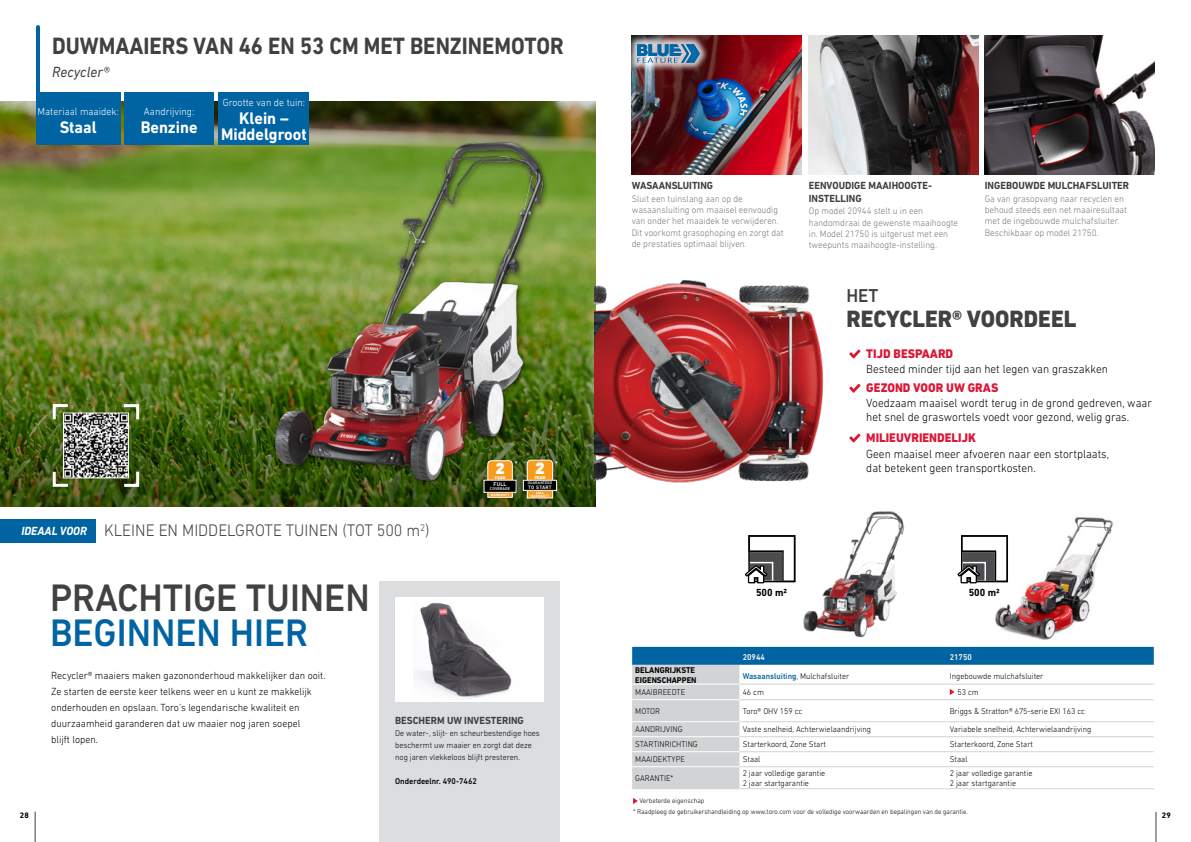
<style>
.page{position:relative;width:1191px;height:842px;background:#fff}
.page>*{position:absolute;margin:0;border:0;box-sizing:border-box;transform-origin:0 0}
.t1{font:500 39px "DIN Next LT Pro";color:#414042;scale:.95 1}
.t2{font:500 39px "DIN Next LT Pro";color:#0063a2;scale:.95 1}
.t3{font:700 24px "DIN Next LT Pro";color:#414042;scale:.91 1}
.t4{font:800 24px "DIN Next LT Pro";color:#414042;scale:.95 1}
.t5{font:500 19px "DIN Next LT Pro";color:#414042;scale:.95 1}
.t6{font:300 17px "DIN Next LT Pro";color:#414042;scale:.95 1}
.t7{font:700 17px/16px "DIN Next LT Pro";color:#fff;text-align:center;scale:.95 1}
.t8{font:900 16.9px "DIN Next LT Pro";color:#fff}
.t9{font:900 16.3px "DIN Next LT Pro";color:#fff}
.t10{font:italic 15px "DIN Next LT Pro";color:#414042;scale:.95 1}
.t11{font:800 12.7px "DIN Next LT Pro";color:#db1736;scale:.95 1}
.t12{font:300 12px/14px "DIN Next LT Pro";color:#000;scale:.95 1}
.t13{font:italic 700 12px "DIN Next LT Pro";color:#fff;scale:.95 1}
.t14{font:300 10.5px/16px "DIN Next LT Pro";color:#000;scale:.95 1}
.t15{font:700 10.5px/12.6px "DIN Next LT Pro";color:#404042;scale:.95 1}
.t16{font:300 10.5px "DIN Next LT Pro";color:#fff;scale:.95 1}
.t17{font:700 10.5px "DIN Next LT Pro";color:#000;scale:.95 1}
.t18{font:300 10.4px "DIN Next LT Pro";color:#fff;scale:.95 1}
.t19{font:300 9.5px/11.4px "DIN Next LT Pro";color:#77787b;scale:.95 1}
.t20{font:300 8.5px/10px "DIN Next LT Pro";color:#000;scale:.95 1}
.t21{font:700 8.5px/10px "DIN Next LT Pro";color:#000;scale:.95 1}
.t22{font:500 8.5px "DIN Next LT Pro";color:#000;scale:.95 1}
.t23{font:500 8.5px "DIN Next LT Pro";color:#fff;scale:.95 1}
.t24{font:700 8px "DIN Next LT Pro";color:#000}
.t25{font:300 7px/11px "DIN Next LT Pro";color:#000;scale:.95 1}
.t26{font:500 5.6px "DIN Next LT Pro";color:#fff}
.t27{font:500 5px "DIN Next LT Pro";letter-spacing:.055em;color:#fff}
.t28{font:900 4.2px "DIN Next LT Pro";color:#fff}
.t29{font:500 4.1px "DIN Next LT Pro";letter-spacing:.03em;color:#fff}
.t30{font:900 4.1px "DIN Next LT Pro";color:#fff}
.t31{font:500 3.8px "DIN Next LT Pro";letter-spacing:.02em;color:#fff}
.t32{font:700 3.5px "DIN Next LT Pro";letter-spacing:.04em;color:#fff}
.t33{font:700 3.3px "DIN Next LT Pro";letter-spacing:.04em;color:#fff}
.t34{font:800 3.1px "DIN Next LT Pro";color:#fff}
.s1{font-weight:500;color:#0564a3}
</style>
<div class="page">
<img style="left:981px;top:517px;width:144px;height:130px">
<img style="left:0;top:102px;width:595px;height:405px">
<svg style="left:632px;top:647px;width:521px;height:142px"></svg>
<svg style="left:633px;top:798px;width:5px;height:6px"></svg>
<img style="left:801px;top:511px;width:105px;height:136px">
<img style="left:268px;top:112px;width:284px;height:395px">
<hr style="left:36px;top:27px;width:4px;height:74px;background:#0063a2">
<div style="left:36px;top:92px;width:84px;height:52px;background:#0063a2"></div>
<div style="left:219px;top:92px;width:90px;height:52px;background:#0063a2"></div>
<div style="left:124px;top:92px;width:90px;height:52px;background:#0063a2"></div>
<svg style="left:51px;top:403px;width:20px;height:19px"></svg>
<svg style="left:121px;top:403px;width:20px;height:19px"></svg>
<svg style="left:121px;top:469px;width:20px;height:19px"></svg>
<svg style="left:51px;top:469px;width:20px;height:19px"></svg>
<img style="left:65px;top:414px;width:62px;height:62px">
<div style="left:63px;top:412px;width:66px;height:66px;border:1px solid #fff"></div>
<div style="left:0;top:519px;width:96px;height:23px;background:#0063a2"></div>
<img style="left:631px;top:36px;width:170px;height:139px">
<img style="left:808px;top:36px;width:170px;height:139px">
<img style="left:984px;top:36px;width:171px;height:139px">
<svg style="left:849px;top:349px;width:11px;height:9px"></svg>
<svg style="left:849px;top:384px;width:11px;height:9px"></svg>
<svg style="left:849px;top:434px;width:11px;height:9px"></svg>
<div style="left:581px;top:267px;width:255px;height:228px;background:#fff;opacity:.36"></div>
<img style="left:594px;top:268px;width:242px;height:229px">
<div style="left:379px;top:582px;width:180px;height:260px;background:#dcddde"></div>
<div style="left:627px;top:34px;width:82px;height:38px;background:#fff;opacity:.77"></div>
<svg style="left:637px;top:44px;width:49px;height:19px"></svg>
<img style="left:686px;top:44px;width:13px;height:19px">
<div style="left:748px;top:535px;width:47px;height:47px;border:1px solid #000"></div>
<svg style="left:744px;top:550px;width:40px;height:34px"></svg>
<div style="left:961px;top:535px;width:47px;height:47px;border:1px solid #000"></div>
<svg style="left:957px;top:550px;width:40px;height:34px"></svg>
<div style="left:394px;top:597px;width:150px;height:106px;background:#fff;opacity:.6"></div>
<svg style="left:526px;top:459px;width:27px;height:40px"></svg>
<div style="left:523px;top:480px;width:33px;height:10px;background:#000"></div>
<div style="left:523px;top:480px;width:34px;height:11px;border:1px solid #fff"></div>
<svg style="left:487px;top:460px;width:26px;height:38px"></svg>
<div style="left:484px;top:480px;width:32px;height:12px;background:#000"></div>
<hr style="left:1155px;top:812px;width:1px;height:30px;background:#414042">
<hr style="left:35px;top:812px;width:1px;height:30px;background:#414042">
<h2 class="t3" style="left:52px;top:32px;width:564px">DUWMAAIERS VAN 46 EN 53 CM MET BENZINEMOTOR</h2>
<h3 class="t10" style="left:52px;top:63px;width:62px">Recycler®</h3>
<p class="t16" style="left:38px;top:105px;width:87px">Materiaal maaidek:</p>
<h3 class="t7" style="left:60px;top:119px;width:40px">Staal</h3>
<p class="t16" style="left:223px;top:96px;width:88px">Grootte van de tuin:</p>
<h3 class="t7" style="left:221px;top:110px;width:92px">Klein –<br>Middelgroot</h3>
<p class="t16" style="left:144px;top:105px;width:55px">Aandrijving:</p>
<h3 class="t7" style="left:141px;top:119px;width:61px">Benzine</h3>
<h3 class="t13" style="left:21px;top:524px;width:71px">IDEAAL VOOR</h3>
<h3 class="t6" style="left:104px;top:521px;width:344px">KLEINE EN MIDDELGROTE TUINEN (TOT 500 m<sup>2</sup>)</h3>
<p class="t18" style="left:514px;top:459px;width:5px">*</p>
<p class="t18" style="left:555px;top:459px;width:5px">*</p>
<h3 class="t8" style="left:535px;top:458px;width:11px">2</h3>
<p class="t34" style="left:536px;top:491px;width:9px">FULL</p>
<p class="t32" style="left:530px;top:493px;width:20px">WARRANTY</p>
<h3 class="t9" style="left:495px;top:459px;width:11px">2</h3>
<p class="t33" style="left:491px;top:493px;width:20px">WARRANTY</p>
<p class="t28" style="left:534px;top:475px;width:13px">YEAR</p>
<p class="t30" style="left:494px;top:475px;width:12px">YEAR</p>
<p class="t31" style="left:528px;top:481px;width:26px">GUARANTEED</p>
<p class="t27" style="left:528px;top:484px;width:25px">TO START</p>
<p class="t26" style="left:493px;top:481px;width:15px">FULL</p>
<p class="t29" style="left:490px;top:486px;width:22px">COVERAGE</p>
<p class="t15" style="left:631px;top:179px;width:87px">WASAANSLUITING</p>
<p class="t19" style="left:631px;top:193px;width:161px">Sluit een tuinslang aan op de wasaansluiting om maaisel eenvoudig van onder het maaidek te verwijderen.<br>Dit voorkomt grasophoping en zorgt dat de prestaties optimaal blijven.</p>
<p class="t15" style="left:809px;top:179px;width:131px">EENVOUDIGE MAAIHOOGTE-<br>INSTELLING</p>
<p class="t19" style="left:809px;top:205px;width:159px">Op model 20944 stelt u in een handomdraai de gewenste maaihoogte in. Model 21750 is uitgerust met een tweepunts maaihoogte-instelling.</p>
<p class="t15" style="left:984px;top:179px;width:153px">INGEBOUWDE MULCHAFSLUITER</p>
<p class="t19" style="left:984px;top:193px;width:151px">Ga van grasopvang naar recyclen en behoud steeds een net maairesultaat met de ingebouwde mulchafsluiter.<br>Beschikbaar op model 21750.</p>
<h3 class="t5" style="left:846px;top:285px;width:35px">HET</h3>
<h2 class="t4" style="left:846px;top:305px;width:243px">RECYCLER® VOORDEEL</h2>
<h3 class="t11" style="left:866px;top:346px;width:93px">TIJD BESPAARD</h3>
<h3 class="t12" style="left:866px;top:362px;width:256px">Besteed minder tijd aan het legen van graszakken</h3>
<h3 class="t11" style="left:866px;top:380px;width:140px">GEZOND VOOR UW GRAS</h3>
<h3 class="t12" style="left:866px;top:396px;width:302px">Voedzaam maaisel wordt terug in de grond gedreven, waar het snel de graswortels voedt voor gezond, welig gras.</h3>
<h3 class="t11" style="left:866px;top:431px;width:117px">MILIEUVRIENDELIJK</h3>
<h3 class="t12" style="left:866px;top:446px;width:257px">Geen maaisel meer afvoeren naar een stortplaats, dat betekent geen transportkosten.</h3>
<h1 class="t1" style="left:50px;top:575px;width:338px">PRACHTIGE TUINEN</h1>
<h1 class="t2" style="left:50px;top:610px;width:273px">BEGINNEN HIER</h1>
<p class="t14" style="left:51px;top:667px;width:290px">Recycler® maaiers maken gazononderhoud makkelijker dan ooit.<br>Ze starten de eerste keer telkens weer en u kunt ze makkelijk onderhouden en opslaan. Toro’s legendarische kwaliteit en duurzaamheid garanderen dat uw maaier nog jaren soepel<br>blijft lopen.</p>
<p class="t17" style="left:756px;top:586px;width:34px">500 m2</p>
<p class="t17" style="left:968px;top:586px;width:34px">500 m2</p>
<p class="t23" style="left:742px;top:652px;width:25px">20944</p>
<p class="t23" style="left:949px;top:652px;width:25px">21750</p>
<p class="t21" style="left:635px;top:665px;width:66px">BELANGRIJKSTE<br>EIGENSCHAPPEN</p>
<p class="t20" style="left:742px;top:671px;width:114px"><span class="s1">Wasaansluiting</span>, Mulchafsluiter</p>
<p class="t20" style="left:949px;top:671px;width:100px">Ingebouwde mulchafsluiter</p>
<p class="t20" style="left:635px;top:687px;width:54px">MAAIBREEDTE</p>
<p class="t20" style="left:742px;top:687px;width:24px">46 cm</p>
<p class="t20" style="left:957px;top:687px;width:24px">53 cm</p>
<p class="t20" style="left:635px;top:706px;width:28px">MOTOR</p>
<p class="t20" style="left:742px;top:706px;width:64px">Toro® OHV 159 cc</p>
<p class="t20" style="left:949px;top:706px;width:144px">Briggs &amp; Stratton® 675-serie EXI 163 cc</p>
<p class="t20" style="left:635px;top:724px;width:51px">AANDRIJVING</p>
<p class="t20" style="left:742px;top:724px;width:137px">Vaste snelheid, Achterwielaandrijving</p>
<p class="t20" style="left:949px;top:724px;width:151px">Variabele snelheid, Achterwielaandrijving</p>
<p class="t20" style="left:635px;top:739px;width:67px">STARTINRICHTING</p>
<p class="t20" style="left:742px;top:739px;width:89px">Starterkoord, Zone Start</p>
<p class="t20" style="left:949px;top:739px;width:89px">Starterkoord, Zone Start</p>
<p class="t20" style="left:635px;top:754px;width:54px">MAAIDEKTYPE</p>
<p class="t20" style="left:742px;top:754px;width:20px">Staal</p>
<p class="t20" style="left:949px;top:754px;width:20px">Staal</p>
<p class="t20" style="left:635px;top:773px;width:42px">GARANTIE*</p>
<p class="t20" style="left:742px;top:768px;width:88px">2 jaar volledige garantie<br>2 jaar startgarantie</p>
<p class="t20" style="left:949px;top:768px;width:88px">2 jaar volledige garantie<br>2 jaar startgarantie</p>
<p class="t25" style="left:633px;top:795px;width:354px;text-indent:6px">Verbeterde eigenschap<br>* Raadpleeg de gebruikershandleiding op www.toro.com voor de volledige voorwaarden en bepalingen van de garantie.</p>
<p class="t15" style="left:395px;top:714px;width:137px">BESCHERM UW INVESTERING</p>
<p class="t20" style="left:395px;top:727px;width:154px;line-height:12px">De water-, slijt- en scheurbestendige hoes beschermt uw maaier en zorgt dat deze nog jaren vlekkeloos blijft presteren.</p>
<p class="t22" style="left:395px;top:777px;width:87px">Onderdeelnr. 490-7462</p>
<p class="t24" style="left:20px;top:811px;width:10px">28</p>
<p class="t24" style="left:1162px;top:810px;width:10px">29</p>
</div>
